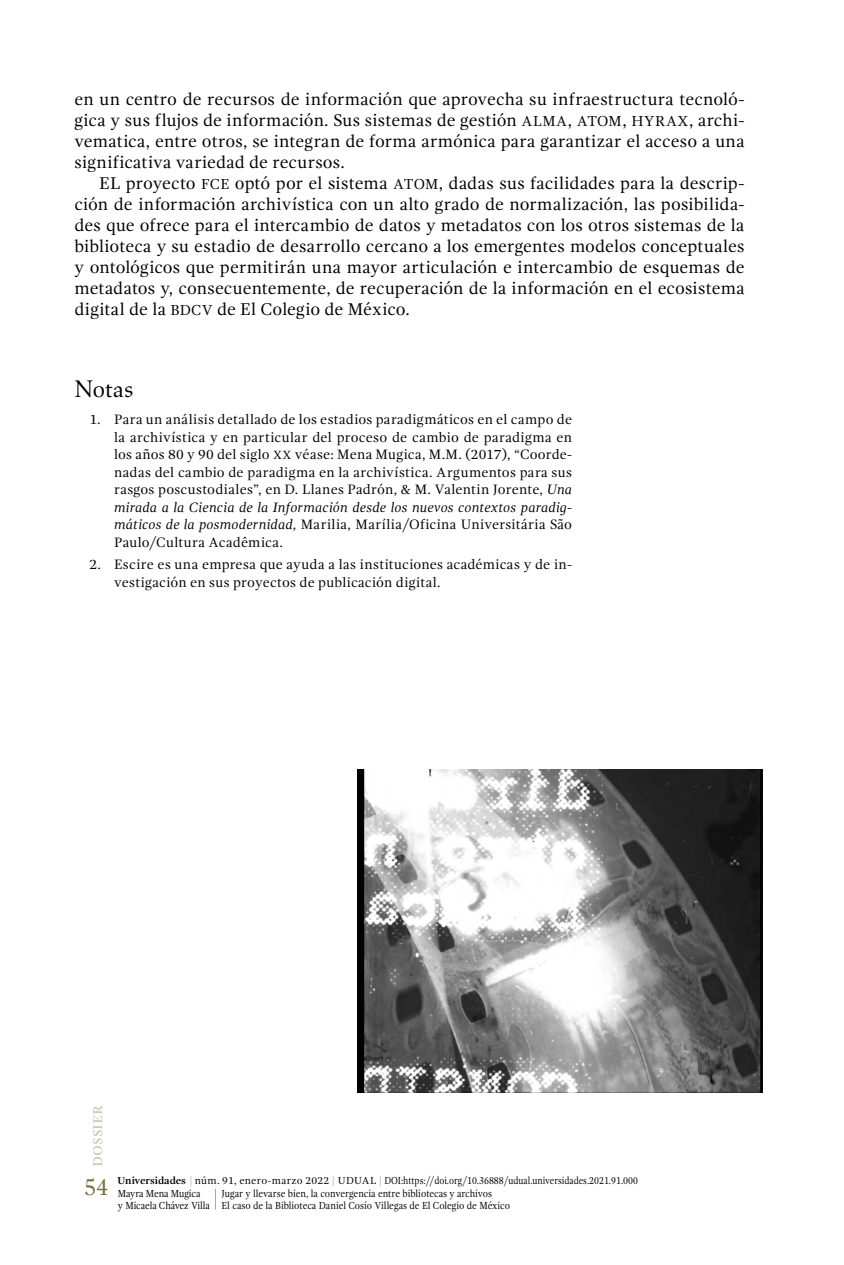
<style>
.page{position:relative;width:844px;height:1265px;background:#fff}
.page>*{position:absolute;margin:0;border:0;box-sizing:border-box;transform-origin:0 0}
.art-subtitulo1{font:24.5px "Aldus LT Std";letter-spacing:-.005em;color:#000}
.t1{font:24.5px "Gandhi Serif";color:#78703c;scale:.9 1}
.art-cuerpo_de_texto{font:17.5px/21px "Gandhi Serif";letter-spacing:.005em;color:#000;text-align:justify}
.t2{font:17.5px "Gandhi Serif";color:#c9c6b1}
.art-nota{font:14px/17.5px "Gandhi Serif";letter-spacing:.015em;color:#000;text-align:justify}
.mar-titulo_de_articu{font:10.5px "Gandhi Serif";color:#000;scale:.9 1}
.mar-universidades_iz{font:10.5px "Gandhi Serif";color:#000}
.mar-autores-izq{font:10.5px "Gandhi Serif";letter-spacing:-.01em;color:#000;scale:.9 1}
.s1{font-size:14.88px}
.s2{font-size:12.25px}
.s3{font-style:italic}
.s4{font-weight:700}
.s5{color:#aea98a}
</style>
<div class="page">
<img style="left:357px;top:770px;width:405px;height:322px">
<svg style="left:215px;top:1189px;width:1px;height:21px"></svg>
<p class="art-cuerpo_de_texto" style="left:74px;top:89px;width:671px">en un centro de recursos de información que aprovecha su infraestructura tecnoló&shy;gica y sus flujos de información. Sus sistemas de gestión <span class="s1">ALMA</span>, <span class="s1">ATOM</span>, <span class="s1">HYRAX</span>, archi&shy;vematica, entre otros, se integran de forma armónica para garantizar el acceso a una significativa variedad de recursos.</p>
<p class="art-cuerpo_de_texto" style="left:74px;top:173px;width:671px;text-indent:25px">EL proyecto <span class="s1">FCE</span> optó por el sistema <span class="s1">ATOM</span>, dadas sus facilidades para la descrip&shy;ción de información archivística con un alto grado de normalización, las posibilida&shy;des que ofrece para el intercambio de datos y metadatos con los otros sistemas de la biblioteca y su estadio de desarrollo cercano a los emergentes modelos conceptuales y ontológicos que permitirán una mayor articulación e intercambio de esquemas de metadatos y, consecuentemente, de recuperación de la información en el ecosistema digital de la <span class="s1">BDCV</span> de El Colegio de México.</p>
<p class="art-subtitulo1" style="left:74px;top:375px;width:61px">Notas</p>
<p class="art-nota" style="left:114px;top:411px;width:459px;text-indent:-25px">1. Para un análisis detallado de los estadios paradigmáticos en el campo de la archivística y en particular del proceso de cambio de paradigma en los años 80 y 90 del siglo <span class="s2">XX</span> véase: Mena Mugica, M.M. (2017), “Coorde&shy;nadas del cambio de paradigma en la archivística. Argumentos para sus rasgos poscustodiales”, en D. Llanes Padrón, &amp; M. Valentin Jorente, <span class="s3">Una mirada a la Ciencia de la Información desde los nuevos contextos paradig&shy;máticos de la posmodernidad,</span> Marilia, Marília/Oficina Universitária São Paulo/Cultura Acadêmica.</p>
<p class="art-nota" style="left:114px;top:556px;width:459px;text-indent:-25px">2. Escire es una empresa que ayuda a las instituciones académicas y de in&shy;vestigación en sus proyectos de publicación digital.</p>
<p class="t2" style="left:86px;top:1167px;width:63px;rotate:-90deg">dossier</p>
<h1 class="t1" style="left:84px;top:1173px;width:28px">54</h1>
<p class="mar-universidades_iz" style="left:118px;top:1175px;width:521px"><span class="s4">Universidades</span> <span class="s5">|</span> núm. 91, enero-marzo 2022 <span class="s5">|</span> UDUAL <span class="s5">|</span> DOI:https://doi.org/10.36888/udual.universidades.2021.91.000</p>
<p class="mar-autores-izq" style="left:118px;top:1187px;width:93px">Mayra Mena Mugica</p>
<p class="mar-autores-izq" style="left:118px;top:1200px;width:104px">y Micaela Chávez Villa</p>
<p class="mar-titulo_de_articu" style="left:221px;top:1187px;width:302px">Jugar y llevarse bien, la convergencia entre bibliotecas y archivos</p>
<p class="mar-titulo_de_articu" style="left:221px;top:1200px;width:322px">El caso de la Biblioteca Daniel Cosío Villegas de El Colegio de México</p>
</div>
